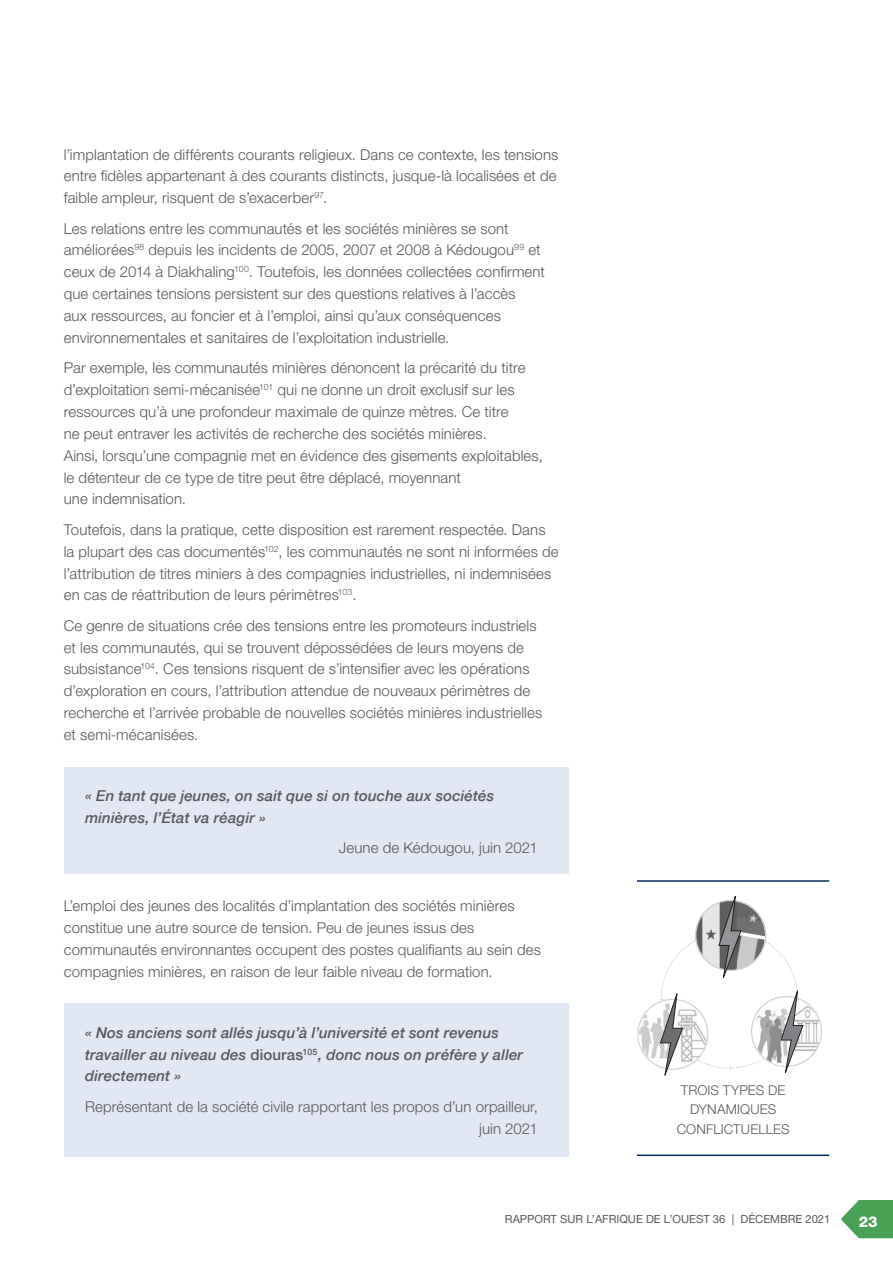
<style>
.page{position:relative;width:893px;height:1263px;background:#fff}
.page>*{position:absolute;margin:0;border:0;box-sizing:border-box;transform-origin:0 0}
.BODY{font:300 15px/21.9px "Helvetica Neue LT Std";letter-spacing:.005em;color:#57585a}
.BODY_INDENT{font:italic 500 15px/21.9px "Helvetica Neue";letter-spacing:.01em;color:#57585a}
.BODY_INDENT-2{font:300 15px/21.9px "Helvetica Neue LT Std";letter-spacing:.005em;color:#57585a;text-align:right}
.t1{font:800 15px "Helvetica Neue LT Std";color:#fff}
.INFOGRAPHIC_BODY_CAP{font:300 13.5px/19.5px "Helvetica Neue LT Std";letter-spacing:.01em;color:#57585a;text-align:center}
.t2{font:11.25px "Helvetica Neue LT Std";color:#57585a}
.s1{font-style:normal}
</style>
<div class="page">
<svg style="left:841px;top:1200px;width:52px;height:38px"></svg>
<div style="left:859px;top:1216px;width:34px;height:14px;background:#48a154"></div>
<div style="left:64px;top:767px;width:504px;height:107px;background:#e2e7f4"></div>
<div style="left:64px;top:1003px;width:504px;height:154px;background:#e2e7f4"></div>
<hr style="left:637px;top:1154px;width:192px;height:2px;background:#002d5e">
<hr style="left:637px;top:880px;width:192px;height:2px;background:#002d5e">
<svg style="left:639px;top:896px;width:182px;height:180px"></svg>
<p class="BODY" style="left:64px;top:143px;width:496px;text-align:justify">l’implantation de différents courants religieux. Dans ce contexte, les tensions entre fidèles appartenant à des courants distincts, jusque-là localisées et de faible ampleur, risquent de s’exacerber<sup>97</sup>.</p>
<p class="BODY" style="left:64px;top:217px;width:483px">Les relations entre les communautés et les sociétés minières se sont améliorées<sup>98</sup> depuis les incidents de 2005, 2007 et 2008 à Kédougou<sup>99</sup> et ceux de 2014 à Diakhaling<sup>100</sup>. Toutefois, les données collectées confirment que certaines tensions persistent sur des questions relatives à l’accès<br>aux ressources, au foncier et à l’emploi, ainsi qu’aux conséquences environnementales et sanitaires de l’exploitation industrielle.</p>
<p class="BODY" style="left:64px;top:357px;width:463px">Par exemple, les communautés minières dénoncent la précarité du titre d’exploitation semi-mécanisée<sup>101</sup> qui ne donne un droit exclusif sur les ressources qu’à une profondeur maximale de quinze mètres. Ce titre</p>
<p class="BODY" style="left:64px;top:422px;width:425px">ne peut entraver les activités de recherche des sociétés minières.</p>
<p class="BODY" style="left:64px;top:444px;width:481px">Ainsi, lorsqu’une compagnie met en évidence des gisements exploitables,</p>
<p class="BODY" style="left:64px;top:466px;width:399px">le détenteur de ce type de titre peut être déplacé, moyennant</p>
<p class="BODY" style="left:64px;top:488px;width:124px">une indemnisation.</p>
<p class="BODY" style="left:64px;top:518px;width:496px">Toutefois, dans la pratique, cette disposition est rarement respectée. Dans la plupart des cas documentés<sup>102</sup>, les communautés ne sont ni informées de l’attribution de titres miniers à des compagnies industrielles, ni indemnisées en cas de réattribution de leurs périmètres<sup>103</sup>.</p>
<p class="BODY" style="left:64px;top:614px;width:480px">Ce genre de situations crée des tensions entre les promoteurs industriels et les communautés, qui se trouvent dépossédées de leurs moyens de subsistance<sup>104</sup>. Ces tensions risquent de s’intensifier avec les opérations d’exploration en cours, l’attribution attendue de nouveaux périmètres de recherche et l’arrivée probable de nouvelles sociétés minières industrielles et semi-mécanisées.</p>
<p class="BODY_INDENT" style="left:85px;top:783px;width:411px">« En tant que jeunes, on sait que si on touche aux sociétés minières, l’État va réagir »</p>
<p class="BODY_INDENT-2" style="left:339px;top:836px;width:200px">Jeune de Kédougou, juin 2021</p>
<p class="BODY" style="left:64px;top:895px;width:479px">L’emploi des jeunes des localités d’implantation des sociétés minières constitue une autre source de tension. Peu de jeunes issus des communautés environnantes occupent des postes qualifiants au sein des compagnies minières, en raison de leur faible niveau de formation.</p>
<p class="BODY_INDENT" style="left:85px;top:1020px;width:440px">« Nos anciens sont allés jusqu’à l’université et sont revenus travailler au niveau des <span class="s1">diouras</span><sup>105</sup>, donc nous on préfère y aller directement »</p>
<p class="BODY_INDENT-2" style="left:85px;top:1095px;width:454px">Représentant de la société civile rapportant les propos d’un orpailleur, juin 2021</p>
<p class="INFOGRAPHIC_BODY_CAP" style="left:677px;top:1080px;width:114px">TROIS TYPES DE<br>DYNAMIQUES<br>CONFLICTUELLES</p>
<p class="t2" style="left:505px;top:1212px;width:327px">RAPPORT SUR L’AFRIQUE DE L’OUEST 36 | DÉCEMBRE 2021</p>
<p class="t1" style="left:859px;top:1212px;width:21px">23</p>
</div>
